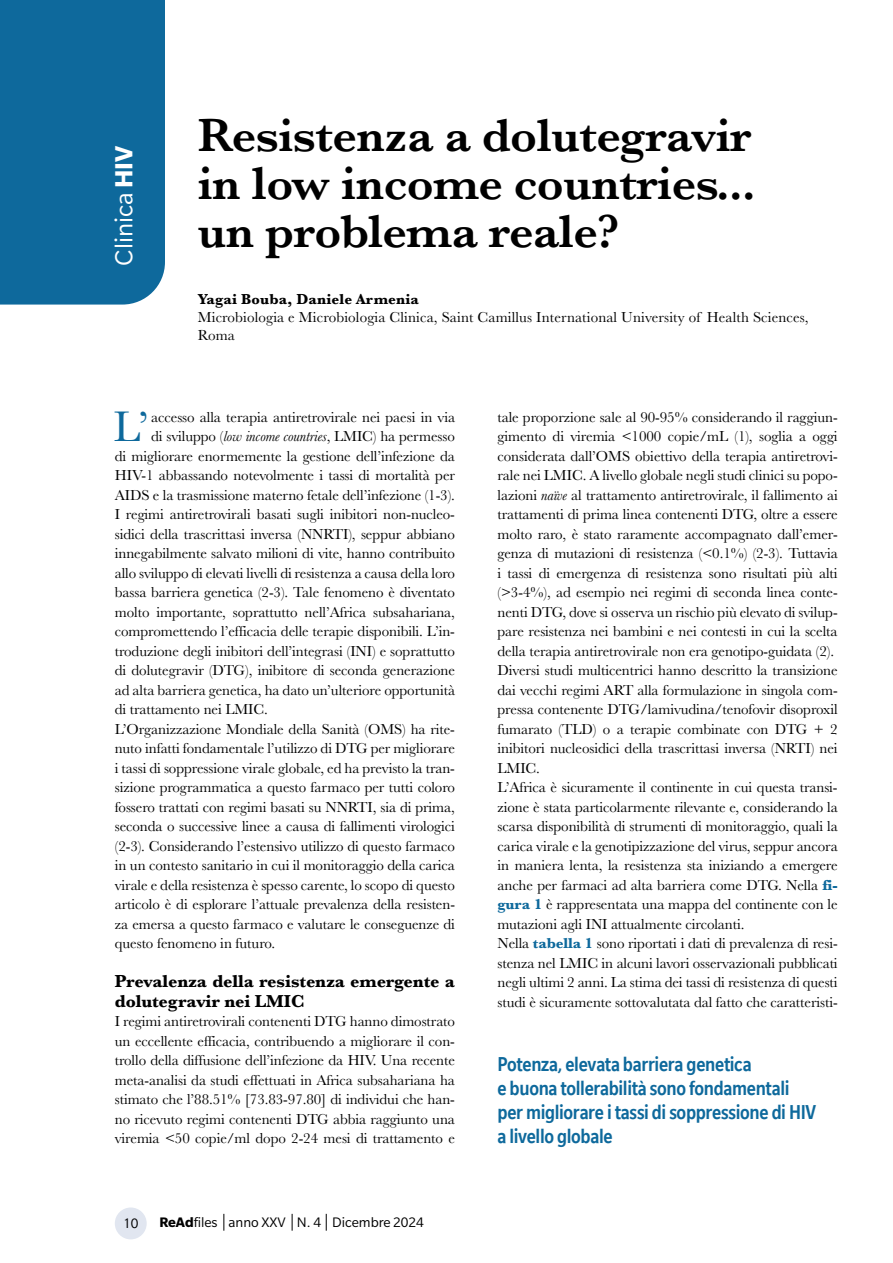
<style>
.page{position:relative;width:893px;height:1263px;background:#fff}
.page>*{position:absolute;margin:0;border:0;box-sizing:border-box;transform-origin:0 0}
.t1{font:600 48px/48px "Baskerville";letter-spacing:-.01em;color:#000;text-align:justify}
.t2{font:44.4px "Baskerville";color:#0e699c}
.t3{font:27px "Slate Std";color:#fff}
.t4{font:500 condensed 21.75px/24px "Slate";letter-spacing:-.015em;color:#0e699c}
.t5{font:700 18px/19.5px "Baskerville";letter-spacing:-.005em;color:#000}
.t6{font:15px/19.5px "Baskerville";letter-spacing:-.005em;color:#000}
.t7{font:15px "Slate Std";color:#000}
.t8{font:700 15px "Baskerville";letter-spacing:.01em;color:#000}
.t9{font:15px "Slate";color:#000}
.s1{font-weight:700}
.s2{font-style:italic}
.s3{font-weight:700;color:#0e699c}
</style>
<div class="page">
<div style="left:0;top:0;width:165px;height:305px;background:#0e699c"></div>
<div style="left:115px;top:1207px;width:32px;height:32px;background:#e1e6f0;border-radius:50%"></div>
<svg style="left:224px;top:1214px;width:1px;height:17px"></svg>
<svg style="left:292px;top:1214px;width:1px;height:17px"></svg>
<svg style="left:326px;top:1214px;width:1px;height:17px"></svg>
<h3 class="t3" style="left:110px;top:266px;width:121px;rotate:-90deg">Clinica <span class="s1">HIV</span></h3>
<h1 class="t1" style="left:198px;top:111px;width:559px">Resistenza a dolutegravir in low income countries... un problema reale?</h1>
<p class="t8" style="left:198px;top:289px;width:223px">Yagai Bouba, Daniele Armenia</p>
<p class="t6" style="left:198px;top:309px;width:612px;line-height:18px">Microbiologia e Microbiologia Clinica, Saint Camillus International University of Health Sciences,<br>Roma</p>
<h2 class="t2" style="left:114px;top:398px;width:37px">L’</h2>
<p class="t6" style="left:151px;top:407px;width:305px">accesso alla terapia antiretrovirale nei paesi in via</p>
<p class="t6" style="left:151px;top:427px;width:305px">di sviluppo (<span class="s2">low income countries</span>, LMIC) ha permesso</p>
<p class="t6" style="left:115px;top:446px;width:342px">di migliorare enormemente la gestione dell’infezione da</p>
<p class="t6" style="left:115px;top:466px;width:342px">HIV-1 abbassando notevolmente i tassi di mortalità per</p>
<p class="t6" style="left:115px;top:485px;width:342px">AIDS e la trasmissione materno fetale dell’infezione (1-3).</p>
<p class="t6" style="left:115px;top:505px;width:342px">I regimi antiretrovirali basati sugli inibitori non-nucleo-</p>
<p class="t6" style="left:115px;top:524px;width:342px">sidici della trascrittasi inversa (NNRTI), seppur abbiano</p>
<p class="t6" style="left:115px;top:544px;width:342px">innegabilmente salvato milioni di vite, hanno contribuito</p>
<p class="t6" style="left:115px;top:563px;width:342px">allo sviluppo di elevati livelli di resistenza a causa della loro</p>
<p class="t6" style="left:115px;top:583px;width:342px">bassa barriera genetica (2-3). Tale fenomeno è diventato</p>
<p class="t6" style="left:115px;top:602px;width:342px">molto importante, soprattutto nell’Africa subsahariana,</p>
<p class="t6" style="left:115px;top:622px;width:342px">compromettendo l’efficacia delle terapie disponibili. L’in-</p>
<p class="t6" style="left:115px;top:641px;width:342px">troduzione degli inibitori dell’integrasi (INI) e soprattutto</p>
<p class="t6" style="left:115px;top:661px;width:342px">di dolutegravir (DTG), inibitore di seconda generazione</p>
<p class="t6" style="left:115px;top:680px;width:342px">ad alta barriera genetica, ha dato un’ulteriore opportunità</p>
<p class="t6" style="left:115px;top:700px;width:155px">di trattamento nei LMIC.</p>
<p class="t6" style="left:115px;top:719px;width:342px">L’Organizzazione Mondiale della Sanità (OMS) ha rite-</p>
<p class="t6" style="left:115px;top:739px;width:342px">nuto infatti fondamentale l’utilizzo di DTG per migliorare</p>
<p class="t6" style="left:115px;top:758px;width:342px">i tassi di soppressione virale globale, ed ha previsto la tran-</p>
<p class="t6" style="left:115px;top:778px;width:342px">sizione programmatica a questo farmaco per tutti coloro</p>
<p class="t6" style="left:115px;top:797px;width:342px">fossero trattati con regimi basati su NNRTI, sia di prima,</p>
<p class="t6" style="left:115px;top:817px;width:342px">seconda o successive linee a causa di fallimenti virologici</p>
<p class="t6" style="left:115px;top:836px;width:342px">(2-3). Considerando l’estensivo utilizzo di questo farmaco</p>
<p class="t6" style="left:115px;top:856px;width:342px">in un contesto sanitario in cui il monitoraggio della carica</p>
<p class="t6" style="left:115px;top:875px;width:342px">virale e della resistenza è spesso carente, lo scopo di questo</p>
<p class="t6" style="left:115px;top:895px;width:342px">articolo è di esplorare l’attuale prevalenza della resisten-</p>
<p class="t6" style="left:115px;top:914px;width:342px">za emersa a questo farmaco e valutare le conseguenze di</p>
<p class="t6" style="left:115px;top:934px;width:162px">questo fenomeno in futuro.</p>
<p class="t5" style="left:115px;top:972px;width:342px">Prevalenza della resistenza emergente a dolutegravir nei LMIC</p>
<p class="t6" style="left:115px;top:1012px;width:342px;text-align:justify">I regimi antiretrovirali contenenti DTG hanno dimostrato un eccellente efficacia, contribuendo a migliorare il con&shy;trollo della diffusione dell’infezione da HIV. Una recente meta-analisi da studi effettuati in Africa subsahariana ha stimato che l’88.51% [73.83-97.80] di individui che han&shy;no ricevuto regimi contenenti DTG abbia raggiunto una viremia &lt;50 copie/ml dopo 2-24 mesi di trattamento e</p>
<p class="t9" style="left:123px;top:1215px;width:17px">10</p>
<p class="t7" style="left:159px;top:1214px;width:266px"><span class="s1">ReAd</span>files anno XXV N. 4 Dicembre 2024</p>
<p class="t6" style="left:497px;top:407px;width:342px">tale proporzione sale al 90-95% considerando il raggiun&shy;gimento di viremia &lt;1000 copie/mL (1), soglia a oggi considerata dall’OMS obiettivo della terapia antiretrovi&shy;rale nei LMIC. A livello globale negli studi clinici su popo&shy;lazioni <span class="s2">naïve</span> al trattamento antiretrovirale, il fallimento ai trattamenti di prima linea contenenti DTG, oltre a essere molto raro, è stato raramente accompagnato dall’emer&shy;genza di mutazioni di resistenza (&lt;0.1%) (2-3). Tuttavia i tassi di emergenza di resistenza sono risultati più alti (&gt;3-4%), ad esempio nei regimi di seconda linea conte&shy;nenti DTG, dove si osserva un rischio più elevato di svilup&shy;pare resistenza nei bambini e nei contesti in cui la scelta della terapia antiretrovirale non era genotipo-guidata (2).<br>Diversi studi multicentrici hanno descritto la transizione dai vecchi regimi ART alla formulazione in singola com&shy;pressa contenente DTG/lamivudina/tenofovir disoproxil fumarato (TLD) o a terapie combinate con DTG + 2 inibitori nucleosidici della trascrittasi inversa (NRTI) nei LMIC.<br>L’Africa è sicuramente il continente in cui questa transi&shy;zione è stata particolarmente rilevante e, considerando la scarsa disponibilità di strumenti di monitoraggio, quali la carica virale e la genotipizzazione del virus, seppur ancora in maniera lenta, la resistenza sta iniziando a emergere anche per farmaci ad alta barriera come DTG. Nella <span class="s3">fi&shy;gura 1</span> è rappresentata una mappa del continente con le mutazioni agli INI attualmente circolanti.<br>Nella <span class="s3">tabella 1</span> sono riportati i dati di prevalenza di resi&shy;stenza nel LMIC in alcuni lavori osservazionali pubblicati negli ultimi 2 anni. La stima dei tassi di resistenza di questi studi è sicuramente sottovalutata dal fatto che caratteristi-</p>
<h3 class="t4" style="left:497px;top:1052px;width:320px">Potenza, elevata barriera genetica<br>e buona tollerabilità sono fondamentali per migliorare i tassi di soppressione di HIV a livello globale</h3>
</div>
